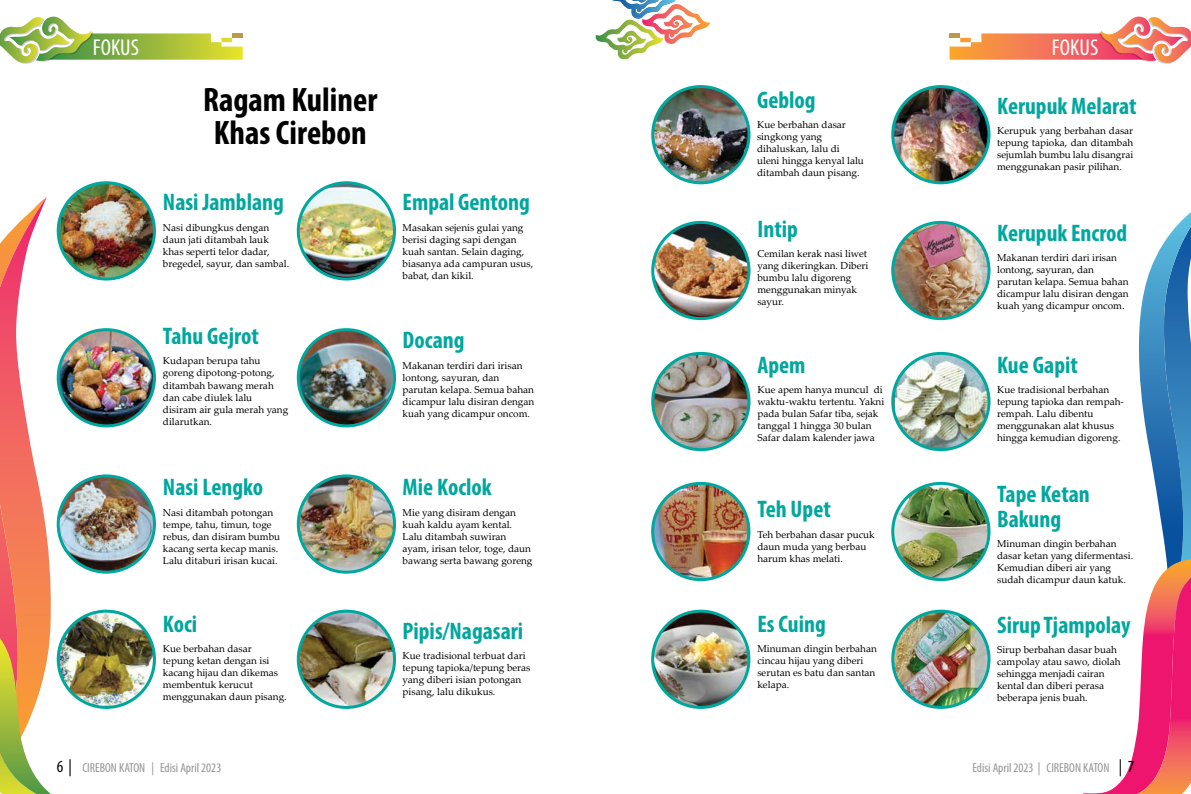
<style>
.page{position:relative;width:1191px;height:794px;background:#fff}
.page>*{position:absolute;margin:0;border:0;box-sizing:border-box;transform-origin:0 0}
.t1{font:700 condensed 34px/33px "Myriad Pro";color:#000;text-align:center}
.t2{font:700 condensed 24px/25px "Myriad Pro";color:#00a79e}
.t3{font:condensed 23px "Myriad Pro";color:#fff}
.t4{font:condensed 13px "Myriad Pro";color:#939598}
.t5{font:10px/12px "Palatino Linotype";color:#000}
.s1{font-size:17px;color:#000}
</style>
<div class="page">
<svg style="left:1083px;top:212px;width:108px;height:582px"></svg>
<svg style="left:0;top:16px;width:243px;height:48px"></svg>
<svg style="left:949px;top:16px;width:242px;height:48px"></svg>
<svg style="left:0;top:197px;width:69px;height:597px"></svg>
<svg style="left:596px;top:0;width:114px;height:59px"></svg>
<img style="left:58px;top:183px;width:96px;height:96px;border-radius:48px">
<div style="left:57px;top:181px;width:99px;height:99px;border:3px solid #00a79e;border-radius:50%"></div>
<img style="left:58px;top:330px;width:96px;height:96px;border-radius:48px">
<div style="left:57px;top:328px;width:99px;height:99px;border:3px solid #00a79e;border-radius:50%"></div>
<img style="left:298px;top:330px;width:96px;height:96px">
<div style="left:297px;top:328px;width:99px;height:99px;border:3px solid #00a79e;border-radius:50%"></div>
<img style="left:58px;top:476px;width:96px;height:96px;border-radius:48px">
<div style="left:57px;top:474px;width:99px;height:99px;border:3px solid #00a79e;border-radius:50%"></div>
<img style="left:58px;top:611px;width:96px;height:96px;border-radius:48px">
<div style="left:57px;top:609px;width:99px;height:100px;border:3px solid #00a79e;border-radius:50%"></div>
<img style="left:298px;top:611px;width:96px;height:96px;border-radius:48px">
<div style="left:297px;top:609px;width:99px;height:100px;border:3px solid #00a79e;border-radius:50%"></div>
<img style="left:652px;top:483px;width:97px;height:96px;border-radius:48px">
<div style="left:651px;top:482px;width:99px;height:99px;border:3px solid #00a79e;border-radius:50%"></div>
<img style="left:298px;top:183px;width:96px;height:96px;border-radius:48px">
<div style="left:297px;top:181px;width:99px;height:99px;border:3px solid #00a79e;border-radius:50%"></div>
<img style="left:892px;top:87px;width:97px;height:96px;border-radius:48px">
<div style="left:891px;top:85px;width:99px;height:99px;border:3px solid #00a79e;border-radius:50%"></div>
<img style="left:892px;top:222px;width:97px;height:97px;border-radius:48px">
<div style="left:891px;top:221px;width:99px;height:99px;border:3px solid #00a79e;border-radius:50%"></div>
<img style="left:895px;top:353px;width:94px;height:96px">
<div style="left:891px;top:352px;width:99px;height:99px;border:3px solid #00a79e;border-radius:50%"></div>
<img style="left:653px;top:222px;width:96px;height:97px;border-radius:48px">
<div style="left:651px;top:221px;width:99px;height:99px;border:3px solid #00a79e;border-radius:50%"></div>
<img style="left:653px;top:353px;width:96px;height:96px;border-radius:48px">
<div style="left:651px;top:352px;width:99px;height:99px;border:3px solid #00a79e;border-radius:50%"></div>
<img style="left:892px;top:483px;width:97px;height:96px;border-radius:48px">
<div style="left:891px;top:482px;width:99px;height:99px;border:3px solid #00a79e;border-radius:50%"></div>
<img style="left:892px;top:611px;width:97px;height:96px;border-radius:48px">
<div style="left:891px;top:609px;width:99px;height:100px;border:3px solid #00a79e;border-radius:50%"></div>
<img style="left:652px;top:611px;width:97px;height:96px;border-radius:48px">
<div style="left:651px;top:609px;width:99px;height:100px;border:3px solid #00a79e;border-radius:50%"></div>
<img style="left:298px;top:476px;width:96px;height:96px;border-radius:48px">
<div style="left:297px;top:474px;width:99px;height:99px;border:3px solid #00a79e;border-radius:50%"></div>
<img style="left:653px;top:87px;width:96px;height:96px;border-radius:48px">
<div style="left:651px;top:85px;width:99px;height:99px;border:3px solid #00a79e;border-radius:50%"></div>
<h3 class="t3" style="left:93px;top:33px;width:48px">FOKUS</h3>
<h3 class="t3" style="left:1052px;top:33px;width:48px">FOKUS</h3>
<h1 class="t1" style="left:203px;top:82px;width:176px">Ragam Kuliner<br>Khas Cirebon</h1>
<h2 class="t2" style="left:757px;top:87px;width:60px">Geblog</h2>
<h2 class="t2" style="left:997px;top:93px;width:141px">Kerupuk Melarat</h2>
<p class="t5" style="left:757px;top:119px;width:108px">Kue berbahan dasar singkong yang dihaluskan, lalu di uleni hingga kenyal lalu ditambah daun pisang.</p>
<p class="t5" style="left:997px;top:125px;width:138px;text-align:justify">Kerupuk yang berbahan dasar tepung tapioka, dan ditambah sejumlah bumbu lalu disangrai menggunakan pasir pilihan.</p>
<h2 class="t2" style="left:163px;top:189px;width:122px">Nasi Jamblang</h2>
<h2 class="t2" style="left:402px;top:189px;width:129px">Empal Gentong</h2>
<p class="t5" style="left:163px;top:221px;width:128px">Nasi dibungkus dengan daun jati ditambah lauk khas seperti telor dadar, bregedel, sayur, dan sambal.</p>
<p class="t5" style="left:402px;top:221px;width:132px">Masakan sejenis gulai yang berisi daging sapi dengan kuah santan. Selain daging, biasanya ada campuran usus, babat, dan kikil.</p>
<h2 class="t2" style="left:163px;top:323px;width:97px">Tahu Gejrot</h2>
<h2 class="t2" style="left:402px;top:327px;width:64px">Docang</h2>
<p class="t5" style="left:163px;top:355px;width:127px">Kudapan berupa tahu goreng dipotong-potong, ditambah bawang merah dan cabe diulek lalu disiram air gula merah yang dilarutkan.</p>
<p class="t5" style="left:402px;top:359px;width:133px">Makanan terdiri dari irisan lontong, sayuran, dan parutan kelapa. Semua bahan dicampur lalu disiran dengan kuah yang dicampur oncom.</p>
<h2 class="t2" style="left:163px;top:474px;width:102px">Nasi Lengko</h2>
<h2 class="t2" style="left:402px;top:474px;width:91px">Mie Koclok</h2>
<p class="t5" style="left:163px;top:506px;width:119px">Nasi ditambah potongan tempe, tahu, timun, toge rebus, dan disiram bumbu kacang serta kecap manis.<br>Lalu ditaburi irisan kucai.</p>
<p class="t5" style="left:402px;top:506px;width:131px">Mie yang disiram dengan kuah kaldu ayam kental.<br>Lalu ditambah suwiran ayam, irisan telor, toge, daun bawang serta bawang goreng</p>
<h2 class="t2" style="left:163px;top:611px;width:36px">Koci</h2>
<p class="t5" style="left:163px;top:642px;width:125px">Kue berbahan dasar<br>tepung ketan dengan isi kacang hijau dan dikemas membentuk kerucut menggunakan daun pisang.</p>
<h2 class="t2" style="left:402px;top:617px;width:122px">Pipis/Nagasari</h2>
<p class="t5" style="left:402px;top:649px;width:129px">Kue tradisional terbuat dari tepung tapioka/tepung beras yang diberi isian potongan pisang, lalu dikukus.</p>
<h2 class="t2" style="left:757px;top:216px;width:42px">Intip</h2>
<p class="t5" style="left:757px;top:247px;width:112px">Cemilan kerak nasi liwet yang dikeringkan. Diberi bumbu lalu digoreng menggunakan minyak sayur.</p>
<h2 class="t2" style="left:757px;top:352px;width:50px">Apem</h2>
<p class="t5" style="left:757px;top:383px;width:128px">Kue apem hanya muncul di waktu-waktu tertentu. Yakni pada bulan Safar tiba, sejak tanggal 1 hingga 30 bulan<br>Safar dalam kalender jawa</p>
<h2 class="t2" style="left:757px;top:496px;width:75px">Teh Upet</h2>
<p class="t5" style="left:757px;top:528px;width:119px">Teh berbahan dasar pucuk daun muda yang berbau harum khas melati.</p>
<h2 class="t2" style="left:757px;top:611px;width:70px">Es Cuing</h2>
<p class="t5" style="left:757px;top:642px;width:121px">Minuman dingin berbahan cincau hijau yang diberi serutan es batu dan santan kelapa.</p>
<h2 class="t2" style="left:997px;top:220px;width:132px">Kerupuk Encrod</h2>
<p class="t5" style="left:997px;top:251px;width:133px">Makanan terdiri dari irisan lontong, sayuran, dan parutan kelapa. Semua bahan dicampur lalu disiran dengan kuah yang dicampur oncom.</p>
<h2 class="t2" style="left:997px;top:352px;width:82px">Kue Gapit</h2>
<p class="t5" style="left:997px;top:383px;width:128px">Kue tradisional berbahan tepung tapioka dan rempah&shy;rempah. Lalu dibentu menggunakan alat khusus hingga kemudian digoreng.</p>
<h2 class="t2" style="left:997px;top:481px;width:94px">Tape Ketan<br>Bakung</h2>
<p class="t5" style="left:997px;top:537px;width:138px">Minuman dingin berbahan dasar ketan yang difermentasi.<br>Kemudian diberi air yang sudah dicampur daun katuk.</p>
<h2 class="t2" style="left:997px;top:611px;width:135px">Sirup Tjampolay</h2>
<p class="t5" style="left:997px;top:643px;width:125px">Sirup berbahan dasar buah campolay atau sawo, diolah sehingga menjadi cairan kental dan diberi perasa beberapa jenis buah.</p>
<h3 class="t4" style="left:57px;top:759px;width:166px"><span class="s1">6 |</span> CIREBON KATON | Edisi April 2023</h3>
<h3 class="t4" style="left:972px;top:759px;width:163px">Edisi April 2023 | CIREBON KATON <span class="s1">| 7</span></h3>
</div>
